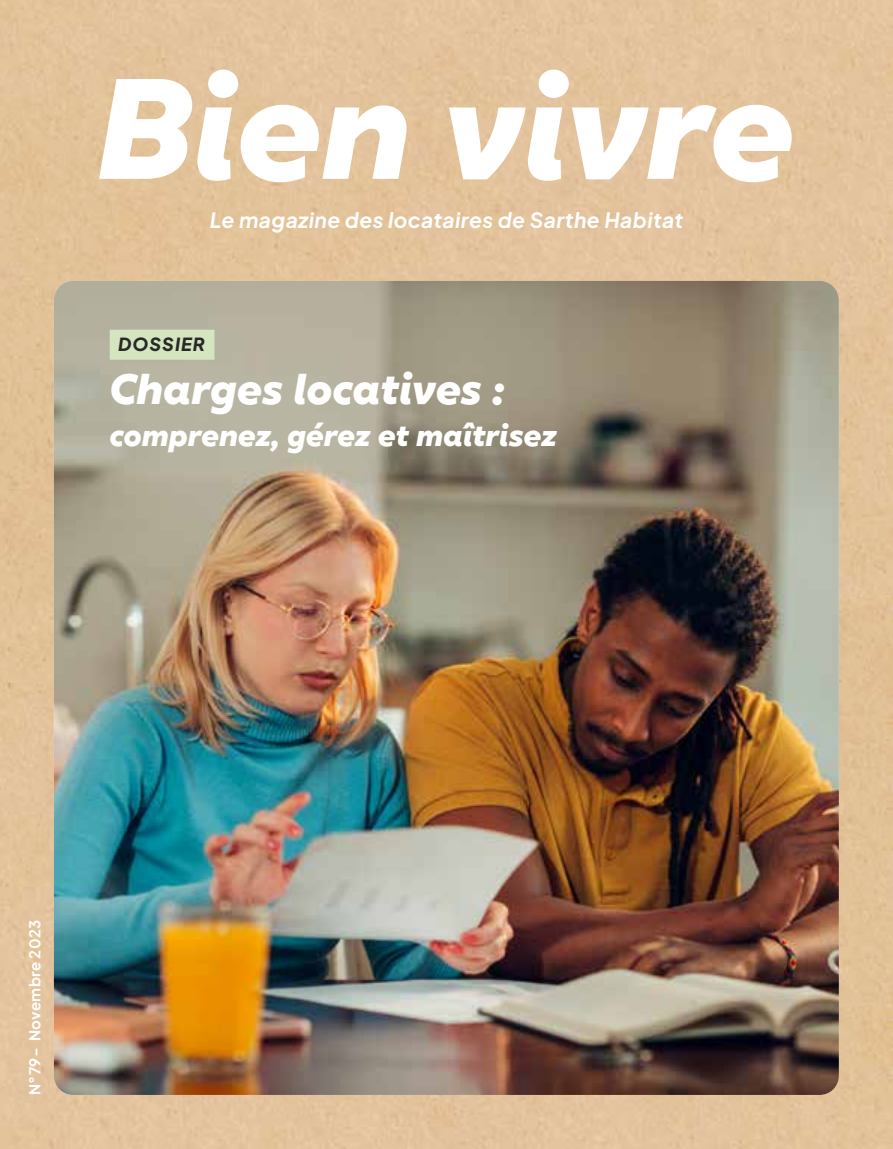
<style>
.page{position:relative;width:893px;height:1149px;background:#fff}
.page>*{position:absolute;margin:0;border:0;box-sizing:border-box;transform-origin:0 0}
.t1{font:italic 800 142.65px "XXII Geom";color:#fff}
.t2{font:italic 800 42.6px "XXII Geom";color:#fff}
.t3{font:italic 800 30px "XXII Geom";color:#fff}
.t4{font:italic 700 21px "Plus Jakarta Sans";letter-spacing:.02em;color:#fff}
.t5{font:italic 800 18px "Plus Jakarta Sans";letter-spacing:.06em;color:#282827}
.t6{font:700 15px "Plus Jakarta Sans";letter-spacing:.02em;color:#fff}
</style>
<div class="page">
<div style="left:0;top:0;width:893px;height:1148px;background:#e3c29c"></div>
<img style="left:54px;top:281px;width:785px;height:813px">
<div style="left:110px;top:329px;width:104px;height:30px;background:#d4e6c0"></div>
<h1 class="t1" style="left:97px;top:29px;width:700px">Bien vivre</h1>
<p class="t4" style="left:210px;top:203px;width:475px">Le magazine des locataires de Sarthe Habitat</p>
<p class="t5" style="left:118px;top:329px;width:89px">DOSSIER</p>
<h2 class="t2" style="left:110px;top:359px;width:397px">Charges locatives :</h2>
<h3 class="t3" style="left:110px;top:414px;width:449px">comprenez, gérez et maîtrisez</h3>
<p class="t6" style="left:23px;top:1094px;width:176px;rotate:-90deg">N°79- Novembre 2023</p>
</div>
